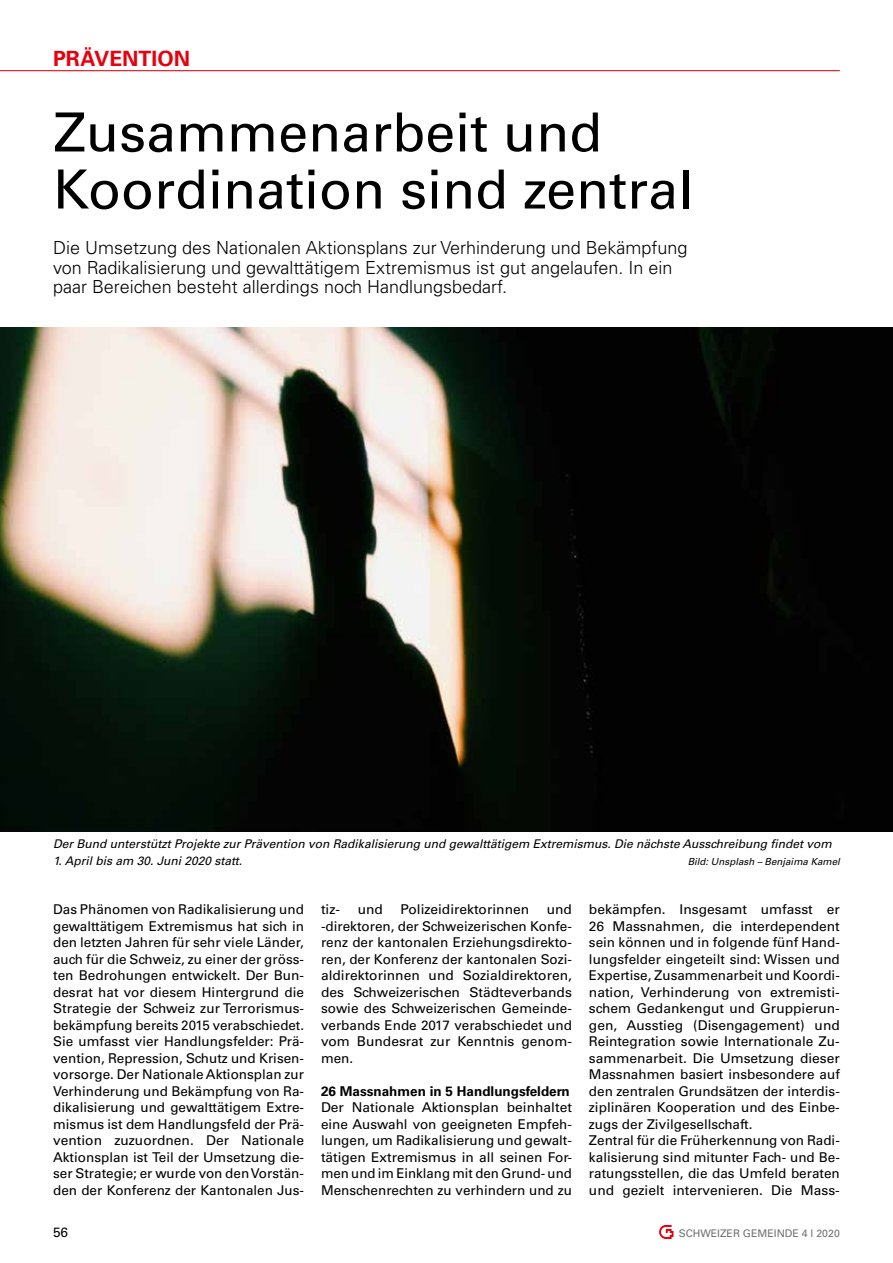
<style>
.page{position:relative;width:893px;height:1263px;background:#fff}
.page>*{position:absolute;margin:0;border:0;box-sizing:border-box;transform-origin:0 0}
.t1{font:54px/57px "Univers LT Std";color:#000}
.t2{font:700 21px "Univers LT Std";color:#e7000e}
.t3{font:300 18px/19.5px "Univers LT Std";color:#000}
.t4{font:13.5px/16.5px "Univers LT Std";color:#000;text-align:justify}
.t5{font:700 13.5px "Univers LT Std";color:#000}
.t6{font:italic 12px "Univers LT Std";color:#000}
.t7{font:10.5px "Univers LT Std";color:#6f7070}
.t8{font:italic 9.75px "Univers LT Std";color:#000}
</style>
<div class="page">
<hr style="left:0;top:70px;width:840px;height:1px;background:#e7000e">
<svg style="left:659px;top:1225px;width:14px;height:14px"></svg>
<img style="left:0;top:327px;width:893px;height:505px">
<h2 class="t2" style="left:53px;top:46px;width:138px">PRÄVENTION</h2>
<h1 class="t1" style="left:53px;top:104px;width:641px">Zusammenarbeit und<br>Koordination sind zentral</h1>
<h3 class="t3" style="left:53px;top:238px;width:636px">Die Umsetzung des Nationalen Aktionsplans zur Verhinderung und Bekämpfung von Radikalisierung und gewalttätigem Extremismus ist gut angelaufen. In ein paar Bereichen besteht allerdings noch Handlungsbedarf.</h3>
<p class="t6" style="left:53px;top:837px;width:780px">Der Bund unterstützt Projekte zur Prävention von Radikalisierung und gewalttätigem Extremismus. Die nächste Ausschreibung findet vom</p>
<p class="t6" style="left:53px;top:853px;width:191px">1. April bis am 30. Juni 2020 statt.</p>
<p class="t8" style="left:688px;top:855px;width:154px">Bild: Unsplash – Benjaima Kamel</p>
<p class="t4" style="left:53px;top:901px;width:252px">Das Phänomen von Radikalisierung und gewalttätigem Extremismus hat sich in den letzten Jahren für sehr viele Länder, auch für die Schweiz, zu einer der gröss&shy;ten Bedrohungen entwickelt. Der Bun&shy;desrat hat vor diesem Hintergrund die Strategie der Schweiz zur Terrorismus&shy;bekämpfung bereits 2015 verabschiedet.<br>Sie umfasst vier Handlungsfelder: Prä&shy;vention, Repression, Schutz und Krisen&shy;vorsorge. Der Nationale Aktionsplan zur Verhinderung und Bekämpfung von Ra&shy;dikalisierung und gewalttätigem Extre&shy;mismus ist dem Handlungsfeld der Prä&shy;vention zuzuordnen. Der Nationale Aktionsplan ist Teil der Umsetzung die&shy;ser Strategie; er wurde von den Vorstän&shy;den der Konferenz der Kantonalen Jus-</p>
<p class="t4" style="left:321px;top:901px;width:21px">tiz-</p>
<p class="t4" style="left:358px;top:901px;width:27px">und</p>
<p class="t4" style="left:400px;top:901px;width:130px">Polizeidirektorinnen</p>
<p class="t4" style="left:321px;top:901px;width:252px;text-indent:226px">und -direktoren, der Schweizerischen Konfe&shy;renz der kantonalen Erziehungsdirekto&shy;ren, der Konferenz der kantonalen Sozi&shy;aldirektorinnen und Sozialdirektoren, des Schweizerischen Städteverbands sowie des Schweizerischen Gemeinde&shy;verbands Ende 2017 verabschiedet und vom Bundesrat zur Kenntnis genom&shy;men.</p>
<p class="t5" style="left:321px;top:1083px;width:250px">26 Massnahmen in 5 Handlungsfeldern</p>
<p class="t4" style="left:321px;top:1099px;width:252px">Der Nationale Aktionsplan beinhaltet eine Auswahl von geeigneten Empfeh&shy;lungen, um Radikalisierung und gewalt&shy;tätigen Extremismus in all seinen For&shy;men und im Einklang mit den Grund- und Menschenrechten zu verhindern und zu</p>
<p class="t4" style="left:589px;top:901px;width:252px;text-align:left">bekämpfen. Insgesamt umfasst er 26 Massnahmen, die interdependent sein können und in folgende fünf Hand&shy;lungsfelder eingeteilt sind: Wissen und Expertise, Zusammenarbeit und Koordi&shy;nation, Verhinderung von extremisti&shy;schem Gedankengut und Gruppierun&shy;gen, Ausstieg (Disengagement) und Reintegration sowie Internationale Zu&shy;sammenarbeit. Die Umsetzung dieser Massnahmen basiert insbesondere auf den zentralen Grundsätzen der interdis&shy;ziplinären Kooperation und des Einbe&shy;zugs der Zivilgesellschaft.<br>Zentral für die Früherkennung von Radi&shy;kalisierung sind mitunter Fach- und Be&shy;ratungsstellen, die das Umfeld beraten und gezielt intervenieren. Die Mass-</p>
<p class="t4" style="left:53px;top:1224px;width:17px">56</p>
<p class="t7" style="left:679px;top:1227px;width:163px">SCHWEIZER GEMEINDE 4 l 2020</p>
</div>
